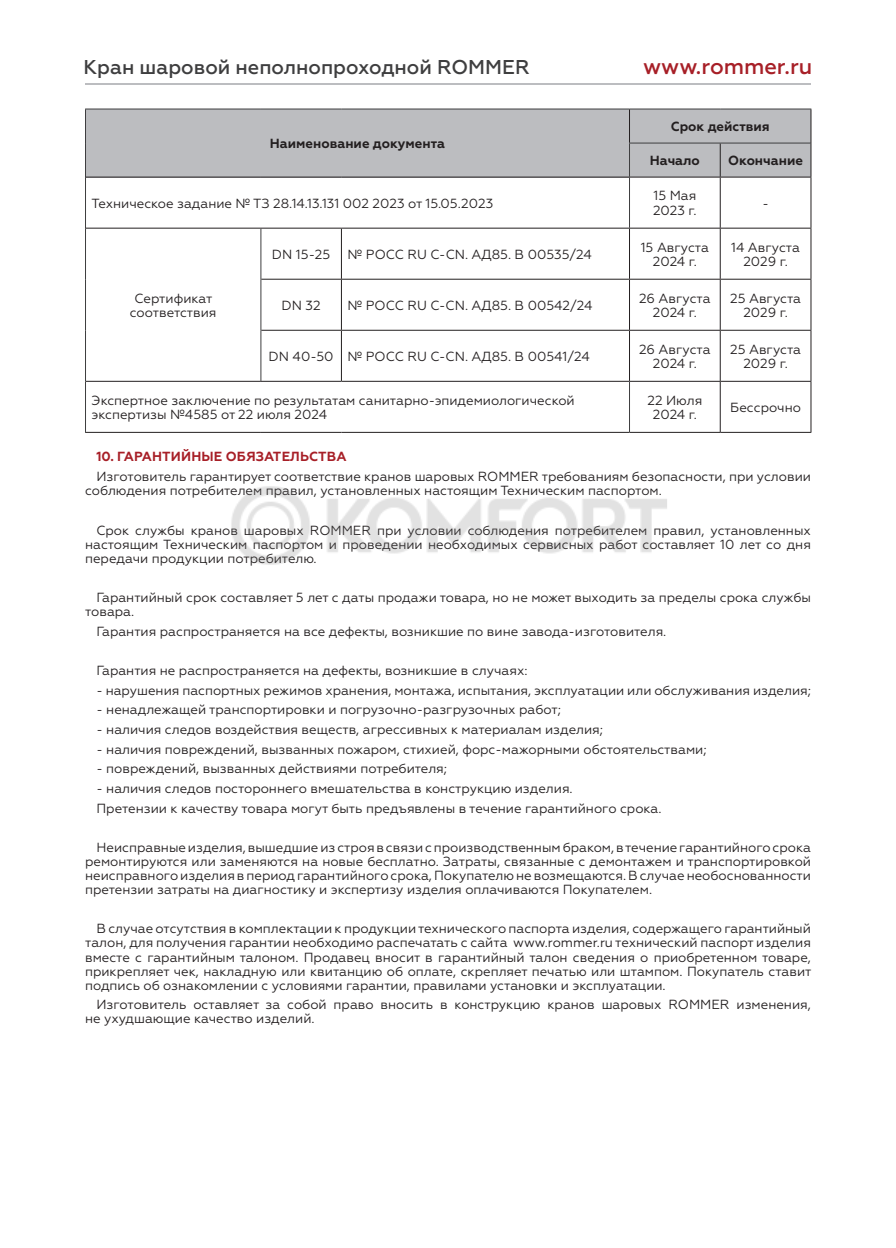
<style>
.page{position:relative;width:896px;height:1248px;background:#fff}
.page>*{position:absolute;margin:0;border:0;box-sizing:border-box;transform-origin:0 0}
.t1{font:500 22px "Geometria";color:#a71f27}
.t2{font:500 20px "Geometria";color:#3e3e3f}
.t3{font:13.2px/14px "Geometria";color:#231f20;text-align:center}
.t4{font:700 13.2px "Geometria";color:#231f20}
.t5{font:700 13.2px "Geometria";letter-spacing:.01em;color:#a71f27}
</style>
<div class="page">
<div style="left:85px;top:109px;width:544px;height:68px;background:#bcbdc0"></div>
<div style="left:630px;top:110px;width:180px;height:67px;background:#bcbdc0"></div>
<hr style="left:720px;top:143px;width:1px;height:34px;background:#231f20">
<hr style="left:810px;top:143px;width:1px;height:34px;background:#231f20">
<hr style="left:629px;top:109px;width:91px;height:1px;background:#3e3e3f">
<hr style="left:720px;top:109px;width:91px;height:1px;background:#3e3e3f">
<hr style="left:629px;top:143px;width:91px;height:1px;background:#3e3e3f">
<hr style="left:720px;top:143px;width:90px;height:1px;background:#3e3e3f">
<hr style="left:810px;top:109px;width:1px;height:34px;background:#231f20">
<hr style="left:629px;top:177px;width:91px;height:1px;background:#231f20">
<hr style="left:720px;top:177px;width:91px;height:1px;background:#231f20">
<hr style="left:720px;top:177px;width:1px;height:51px;background:#231f20">
<hr style="left:810px;top:177px;width:1px;height:51px;background:#231f20">
<hr style="left:629px;top:228px;width:91px;height:1px;background:#231f20">
<hr style="left:629px;top:228px;width:1px;height:51px;background:#231f20">
<hr style="left:720px;top:228px;width:91px;height:1px;background:#231f20">
<hr style="left:720px;top:228px;width:1px;height:51px;background:#231f20">
<hr style="left:810px;top:228px;width:1px;height:51px;background:#231f20">
<hr style="left:261px;top:279px;width:80px;height:1px;background:#231f20">
<hr style="left:341px;top:279px;width:288px;height:1px;background:#231f20">
<hr style="left:629px;top:279px;width:91px;height:1px;background:#231f20">
<hr style="left:629px;top:279px;width:1px;height:51px;background:#231f20">
<hr style="left:720px;top:279px;width:91px;height:1px;background:#231f20">
<hr style="left:720px;top:279px;width:1px;height:51px;background:#231f20">
<hr style="left:810px;top:279px;width:1px;height:51px;background:#231f20">
<hr style="left:261px;top:330px;width:80px;height:1px;background:#231f20">
<hr style="left:341px;top:330px;width:288px;height:1px;background:#231f20">
<hr style="left:629px;top:330px;width:91px;height:1px;background:#231f20">
<hr style="left:629px;top:330px;width:1px;height:51px;background:#231f20">
<hr style="left:720px;top:330px;width:91px;height:1px;background:#231f20">
<hr style="left:720px;top:330px;width:1px;height:51px;background:#231f20">
<hr style="left:810px;top:330px;width:1px;height:51px;background:#231f20">
<hr style="left:629px;top:381px;width:91px;height:1px;background:#231f20">
<hr style="left:720px;top:381px;width:91px;height:1px;background:#231f20">
<hr style="left:720px;top:381px;width:1px;height:51px;background:#231f20">
<hr style="left:810px;top:381px;width:1px;height:51px;background:#231f20">
<hr style="left:629px;top:432px;width:91px;height:1px;background:#231f20">
<hr style="left:720px;top:432px;width:91px;height:1px;background:#231f20">
<hr style="left:85px;top:109px;width:1px;height:34px;background:#3e3e3f">
<hr style="left:85px;top:143px;width:1px;height:34px;background:#3e3e3f">
<hr style="left:85px;top:109px;width:176px;height:1px;background:#3e3e3f">
<hr style="left:261px;top:109px;width:80px;height:1px;background:#3e3e3f">
<hr style="left:341px;top:109px;width:288px;height:1px;background:#3e3e3f">
<hr style="left:629px;top:109px;width:1px;height:34px;background:#231f20">
<hr style="left:629px;top:143px;width:1px;height:34px;background:#3e3e3f">
<hr style="left:86px;top:177px;width:175px;height:1px;background:#231f20">
<hr style="left:261px;top:177px;width:80px;height:1px;background:#231f20">
<hr style="left:341px;top:177px;width:288px;height:1px;background:#231f20">
<hr style="left:261px;top:228px;width:80px;height:1px;background:#231f20">
<hr style="left:341px;top:228px;width:288px;height:1px;background:#231f20">
<hr style="left:85px;top:177px;width:1px;height:51px;background:#3e3e3f">
<hr style="left:629px;top:177px;width:1px;height:51px;background:#3e3e3f">
<hr style="left:86px;top:228px;width:175px;height:1px;background:#231f20">
<hr style="left:341px;top:228px;width:1px;height:51px;background:#231f20">
<hr style="left:341px;top:279px;width:1px;height:51px;background:#231f20">
<hr style="left:341px;top:330px;width:1px;height:51px;background:#231f20">
<hr style="left:85px;top:228px;width:1px;height:51px;background:#3e3e3f">
<hr style="left:260px;top:228px;width:1px;height:51px;background:#3e3e3f">
<hr style="left:85px;top:279px;width:1px;height:51px;background:#3e3e3f">
<hr style="left:260px;top:279px;width:1px;height:51px;background:#3e3e3f">
<hr style="left:85px;top:330px;width:1px;height:51px;background:#3e3e3f">
<hr style="left:260px;top:330px;width:1px;height:51px;background:#3e3e3f">
<hr style="left:86px;top:381px;width:175px;height:1px;background:#231f20">
<hr style="left:261px;top:381px;width:80px;height:1px;background:#231f20">
<hr style="left:341px;top:381px;width:288px;height:1px;background:#231f20">
<hr style="left:85px;top:432px;width:176px;height:1px;background:#231f20">
<hr style="left:261px;top:432px;width:80px;height:1px;background:#231f20">
<hr style="left:341px;top:432px;width:288px;height:1px;background:#231f20">
<hr style="left:85px;top:381px;width:1px;height:51px;background:#3e3e3f">
<hr style="left:629px;top:381px;width:1px;height:51px;background:#3e3e3f">
<hr style="left:85px;top:84px;width:726px;height:1px;background:#bcbdc0">
<img style="left:231px;top:486px;width:436px;height:79px">
<h2 class="t2" style="left:84px;top:55px;width:447px">Кран шаровой неполнопроходной ROMMER</h2>
<h1 class="t1" style="left:643px;top:53px;width:171px">www.rommer.ru</h1>
<p class="t4" style="left:270px;top:136px;width:177px">Наименование документа</p>
<p class="t4" style="left:671px;top:119px;width:100px">Срок действия</p>
<p class="t4" style="left:650px;top:153px;width:51px">Начало</p>
<p class="t4" style="left:728px;top:153px;width:76px">Окончание</p>
<p class="t3" style="left:92px;top:196px;width:403px">Техническое задание № ТЗ 28.14.13.131 002 2023 от 15.05.2023</p>
<p class="t3" style="left:653px;top:188px;width:45px;line-height:14.6px;text-align:left">15 Мая<br>2023 г.</p>
<p class="t3" style="left:762px;top:196px;width:8px">-</p>
<p class="t3" style="left:272px;top:247px;width:60px">DN 15-25</p>
<p class="t3" style="left:347px;top:247px;width:246px">№ POCC RU C-CN. АД85. В 00535/24</p>
<p class="t3" style="left:641px;top:240px;width:70px;line-height:14.6px">15 Августа<br>2024 г.</p>
<p class="t3" style="left:731px;top:240px;width:70px;line-height:14.6px">14 Августа<br>2029 г.</p>
<p class="t3" style="left:282px;top:298px;width:41px">DN 32</p>
<p class="t3" style="left:347px;top:298px;width:247px">№ POCC RU C-CN. АД85. В 00542/24</p>
<p class="t3" style="left:639px;top:291px;width:73px;line-height:14.6px">26 Августа<br>2024 г.</p>
<p class="t3" style="left:730px;top:291px;width:72px;line-height:14.6px">25 Августа<br>2029 г.</p>
<p class="t3" style="left:269px;top:349px;width:323px">DN 40-50 № POCC RU C-CN. АД85. В 00541/24</p>
<p class="t3" style="left:639px;top:342px;width:73px;line-height:14.6px">26 Августа<br>2024 г.</p>
<p class="t3" style="left:730px;top:342px;width:72px;line-height:14.6px">25 Августа<br>2029 г.</p>
<p class="t3" style="left:92px;top:393px;width:485px;line-height:14.6px;text-align:left">Экспертное заключение по результатам санитарно-эпидемиологической экспертизы №4585 от 22 июля 2024</p>
<p class="t3" style="left:647px;top:393px;width:56px;line-height:14.6px">22 Июля<br>2024 г.</p>
<p class="t3" style="left:730px;top:400px;width:72px">Бессрочно</p>
<p class="t5" style="left:96px;top:449px;width:252px">10. ГАРАНТИЙНЫЕ ОБЯЗАТЕЛЬСТВА</p>
<p class="t3" style="left:85px;top:469px;width:727px;text-align:left;text-indent:11px">Изготовитель гарантирует соответствие кранов шаровых ROMMER требованиям безопасности, при условии соблюдения потребителем правил, установленных настоящим Техническим паспортом.</p>
<p class="t3" style="left:85px;top:523px;width:727px;text-align:justify;text-indent:11px">Срок службы кранов шаровых ROMMER при условии соблюдения потребителем правил, установленных настоящим Техническим паспортом и проведении необходимых сервисных работ составляет 10 лет со дня передачи продукции потребителю.</p>
<p class="t3" style="left:85px;top:590px;width:727px;text-align:left;text-indent:11px">Гарантийный срок составляет 5 лет с даты продажи товара, но не может выходить за пределы срока службы товара.</p>
<p class="t3" style="left:96px;top:624px;width:571px">Гарантия распространяется на все дефекты, возникшие по вине завода-изготовителя.</p>
<p class="t3" style="left:96px;top:663px;width:432px">Гарантия не распространяется на дефекты, возникшие в случаях:</p>
<p class="t3" style="left:96px;top:683px;width:716px">- нарушения паспортных режимов хранения, монтажа, испытания, эксплуатации или обслуживания изделия;</p>
<p class="t3" style="left:96px;top:702px;width:466px">- ненадлежащей транспортировки и погрузочно-разгрузочных работ;</p>
<p class="t3" style="left:96px;top:722px;width:508px">- наличия следов воздействия веществ, агрессивных к материалам изделия;</p>
<p class="t3" style="left:96px;top:742px;width:611px">- наличия повреждений, вызванных пожаром, стихией, форс-мажорными обстоятельствами;</p>
<p class="t3" style="left:96px;top:761px;width:352px">- повреждений, вызванных действиями потребителя;</p>
<p class="t3" style="left:96px;top:778px;width:566px;line-height:19.6px;text-align:left">- наличия следов постороннего вмешательства в конструкцию изделия.<br>Претензии к качеству товара могут быть предъявлены в течение гарантийного срока.</p>
<p class="t3" style="left:85px;top:840px;width:727px;text-align:justify;text-indent:11px">Неисправные изделия, вышедшие из строя в связи с производственным браком, в течение гарантийного срока ремонтируются или заменяются на новые бесплатно. Затраты, связанные с демонтажем и транспортировкой неисправного изделия в период гарантийного срока, Покупателю не возмещаются. В случае необоснованности претензии затраты на диагностику и экспертизу изделия оплачиваются Покупателем.</p>
<p class="t3" style="left:85px;top:921px;width:728px;text-align:justify;text-indent:11px">В случае отсутствия в комплектации к продукции технического паспорта изделия, содержащего гарантийный талон, для получения гарантии необходимо распечатать с сайта www.rommer.ru технический паспорт изделия вместе с гарантийным талоном. Продавец вносит в гарантийный талон сведения о приобретенном товаре, прикрепляет чек, накладную или квитанцию об оплате, скрепляет печатью или штампом. Покупатель ставит подпись об ознакомлении с условиями гарантии, правилами установки и эксплуатации.</p>
<p class="t3" style="left:85px;top:997px;width:727px;text-align:left;text-indent:11px">Изготовитель оставляет за собой право вносить в конструкцию кранов шаровых ROMMER изменения, не ухудшающие качество изделий.</p>
<p class="t3" style="left:130px;top:291px;width:88px;line-height:14.6px">Сертификат соответствия</p>
</div>
